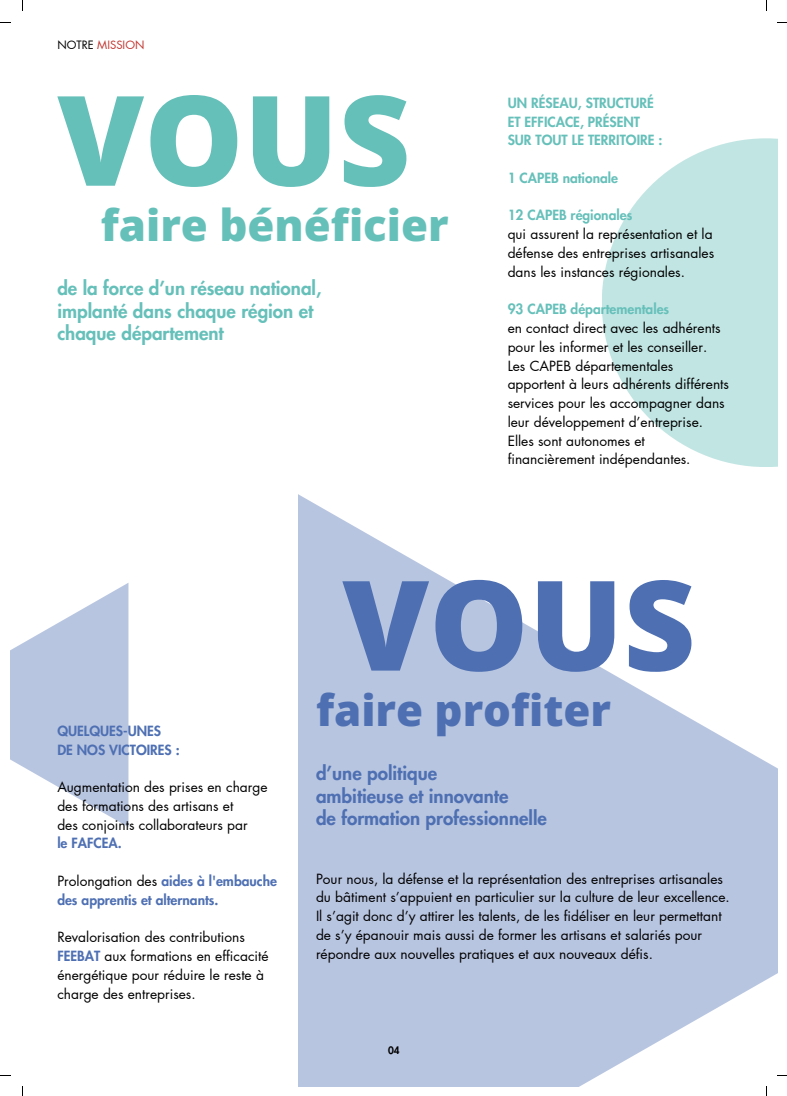
<style>
.page{position:relative;width:787px;height:1096px;background:#fff}
.page>*{position:absolute;margin:0;border:0;box-sizing:border-box;transform-origin:0 0}
.t1{font:800 125px "Open Sans";color:#66c0ba}
.t2{font:800 125px "Open Sans";color:#4e70b3}
.t3{font:800 43.75px "Open Sans";color:#66c0ba}
.t4{font:800 43.75px "Open Sans";color:#4e70b3}
.t5{font:800 18.75px "Futura LT Pro";color:#66c0ba}
.t6{font:800 18.75px "Futura LT Pro";color:#4e70b3}
.t7{font:13.75px/18.8px "Futura LT Pro";color:#000}
.t8{font:800 13.75px "Futura LT Pro";color:#66c0ba}
.t9{font:800 13.75px/18.8px "Futura LT Pro";color:#4e70b3}
.t10{font:11.25px "Futura LT Pro";color:#c23731}
.t11{font:800 10px "Futura LT Pro";color:#000}
.s1{color:#000}
.s2{font-weight:400;color:#000}
.s3{font-weight:800;color:#4e70b3}
</style>
<div class="page">
<svg style="left:10px;top:583px;width:118px;height:244px;fill:#b8c5e0"></svg>
<svg style="left:602px;top:138px;width:175px;height:329px;fill:#c1e5e3"></svg>
<svg style="left:298px;top:494px;width:479px;height:592px;fill:#b8c5e0"></svg>
<p class="t10" style="left:57px;top:39px;width:89px"><span class="s1">NOTRE</span> MISSION</p>
<p class="t1" style="left:57px;top:52px;width:355px">VOUS</p>
<p class="t3" style="left:101px;top:194px;width:349px">faire bénéficier</p>
<p class="t5" style="left:57px;top:280px;width:266px">de la force d’un réseau national,</p>
<p class="t5" style="left:57px;top:302px;width:258px">implanté dans chaque région et</p>
<p class="t5" style="left:57px;top:325px;width:168px">chaque département</p>
<p class="t8" style="left:508px;top:96px;width:148px">UN RÉSEAU, STRUCTURÉ</p>
<p class="t8" style="left:508px;top:115px;width:134px">ET EFFICACE, PRÉSENT</p>
<p class="t8" style="left:508px;top:134px;width:156px">SUR TOUT LE TERRITOIRE :</p>
<p class="t8" style="left:508px;top:171px;width:112px">1 CAPEB nationale</p>
<p class="t8" style="left:508px;top:209px;width:126px">12 CAPEB régionales</p>
<p class="t7" style="left:508px;top:225px;width:208px;text-align:justify">qui assurent la représentation et la défense des entreprises artisanales dans les instances régionales.</p>
<p class="t8" style="left:508px;top:303px;width:163px">93 CAPEB départementales</p>
<p class="t7" style="left:508px;top:319px;width:215px">en contact direct avec les adhérents pour les informer et les conseiller.</p>
<p class="t7" style="left:508px;top:357px;width:223px">Les CAPEB départementales apportent à leurs adhérents différents services pour les accompagner dans leur développement d’entreprise.</p>
<p class="t7" style="left:508px;top:432px;width:184px">Elles sont autonomes et financièrement indépendantes.</p>
<p class="t9" style="left:57px;top:722px;width:105px">QUELQUES-UNES</p>
<p class="t9" style="left:57px;top:740px;width:124px">DE NOS VICTOIRES :</p>
<p class="t7" style="left:57px;top:778px;width:212px">Augmentation des prises en charge des formations des artisans et</p>
<p class="t7" style="left:57px;top:815px;width:192px">des conjoints collaborateurs par</p>
<p class="t9" style="left:57px;top:834px;width:66px">le FAFCEA.</p>
<p class="t9" style="left:57px;top:872px;width:221px"><span class="s2">Prolongation des</span> aides à l'embauche des apprentis et alternants.</p>
<p class="t7" style="left:57px;top:928px;width:213px">Revalorisation des contributions <span class="s3">FEEBAT</span> aux formations en efficacité énergétique pour réduire le reste à charge des entreprises.</p>
<p class="t2" style="left:342px;top:537px;width:355px">VOUS</p>
<p class="t4" style="left:316px;top:679px;width:297px">faire profiter</p>
<p class="t6" style="left:316px;top:764px;width:123px">d’une politique</p>
<p class="t6" style="left:316px;top:787px;width:194px">ambitieuse et innovante</p>
<p class="t6" style="left:316px;top:809px;width:232px">de formation professionnelle</p>
<p class="t7" style="left:316px;top:869px;width:415px">Pour nous, la défense et la représentation des entreprises artisanales du bâtiment s’appuient en particulier sur la culture de leur excellence.<br>Il s’agit donc d’y attirer les talents, de les fidéliser en leur permettant de s’y épanouir mais aussi de former les artisans et salariés pour répondre aux nouvelles pratiques et aux nouveaux défis.</p>
<p class="t11" style="left:388px;top:1045px;width:13px">04</p>
</div>
